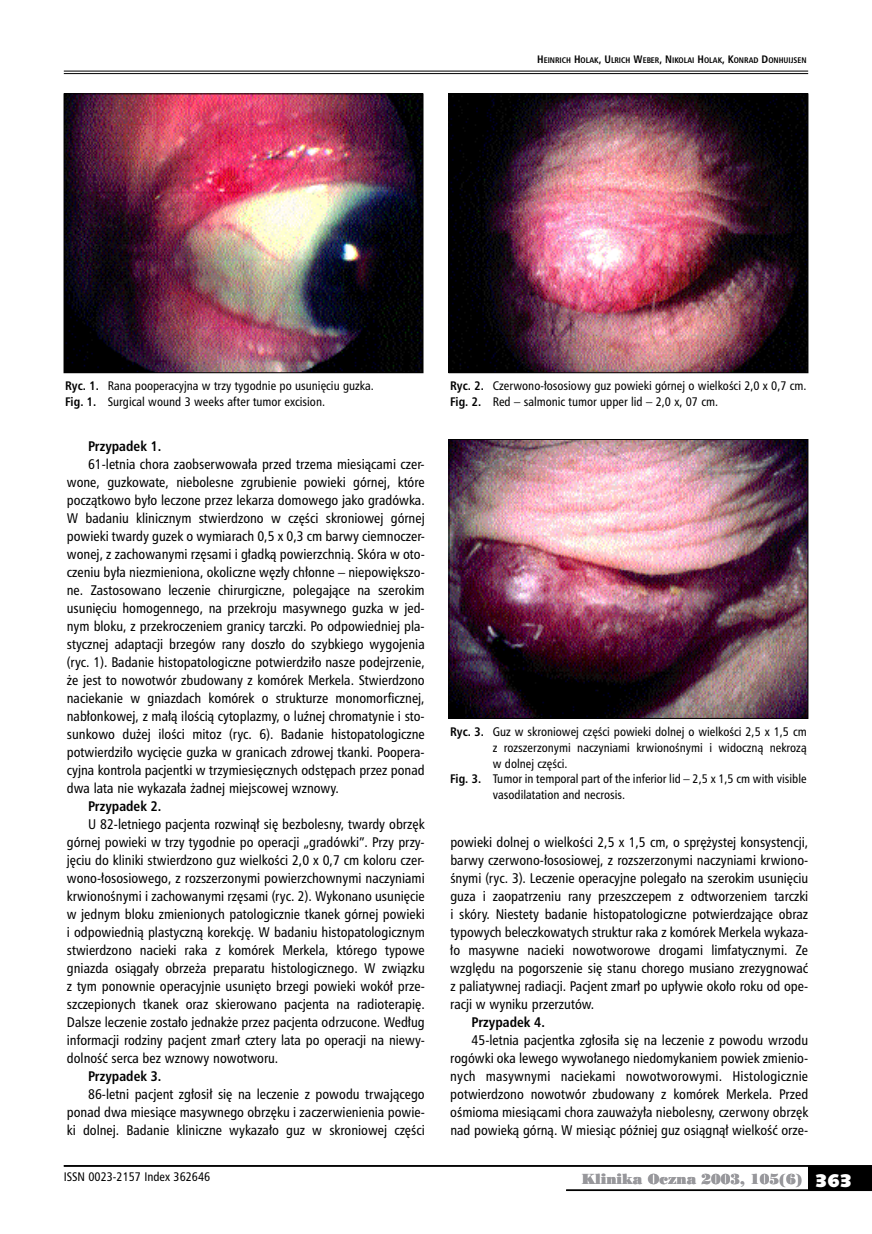
<style>
.page{position:relative;width:872px;height:1234px;background:#fff}
.page>*{position:absolute;margin:0;border:0;box-sizing:border-box;transform-origin:0 0}
.t1{font:13.5px/18px "Humnst 777 Cn PL";color:#000;text-align:justify}
.t2{font:700 13.5px "Humnst 777 Cn PL";color:#000}
.t3{font:13.5px "Poster Bodoni PL";color:#98989c}
.t4{font:12px/15.8px "Humnst 777 Cn PL";color:#000}
.t5{font:700 7.8px "Humnst 777 Cn PL";color:#000}
.s1{font-size:10.5px}
.s2{font-weight:700}
.s3{font-family:"Humanst 531 U Blk PL";font-size:18px;color:#fff}
</style>
<div class="page">
<hr style="left:64px;top:71px;width:744px;height:1px;background:#000">
<hr style="left:64px;top:73px;width:744px;height:1px;background:#000">
<div style="left:808px;top:1165px;width:64px;height:25px;background:#000"></div>
<hr style="left:64px;top:1164px;width:808px;height:2px;background:#000">
<hr style="left:566px;top:1189px;width:306px;height:1px;background:#000">
<img style="left:66px;top:96px;width:355px;height:275px">
<div style="left:64px;top:94px;width:359px;height:279px;border:1px solid #000"></div>
<img style="left:451px;top:96px;width:355px;height:275px">
<div style="left:449px;top:94px;width:359px;height:279px;border:1px solid #000"></div>
<img style="left:451px;top:441px;width:355px;height:275px">
<div style="left:449px;top:439px;width:359px;height:279px;border:1px solid #000"></div>
<p class="t5" style="left:537px;top:55px;width:271px"><span class="s1">H</span>EINRICH <span class="s1">H</span>OLAK<span class="s1">, U</span>LRICH <span class="s1">W</span>EBER<span class="s1">, N</span> IKOLAI <span class="s1">H</span>OLAK<span class="s1">, K</span>ONRAD <span class="s1">D</span>ONHU IJSEN</p>
<p class="t4" style="left:65px;top:378px;width:310px"><span class="s2">Ryc. 1.</span> Rana pooperacyjna w trzy tygodnie po usunięciu guzka.<br><span class="s2">Fig. 1.</span> Surgical wound 3 weeks after tumor excision.</p>
<p class="t4" style="left:450px;top:378px;width:358px"><span class="s2">Ryc. 2.</span> Czerwono-łososiowy guz powieki górnej o wielkości 2,0 x 0,7 cm.<br><span class="s2">Fig. 2.</span> Red – salmonic tumor upper lid – 2,0 x, 07 cm.</p>
<p class="t2" style="left:88px;top:437px;width:75px">Przy-pa-dek 1.</p>
<p class="t1" style="left:67px;top:454px;width:359px;text-indent:21px">61-letnia chora zaobserwowała przed trzema miesiącami czer&shy;wone, guzkowate, niebolesne zgrubienie powieki górnej, które początkowo było leczone przez lekarza domowego jako gradówka.<br>W badaniu klinicznym stwierdzono w części skroniowej górnej powieki twardy guzek o wymiarach 0,5 x 0,3 cm barwy ciemnoczer&shy;wonej, z zachowanymi rzęsami i gładką powierzchnią. Skóra w oto&shy;czeniu była niezmieniona, okoliczne węzły chłonne – niepowiększo&shy;ne. Zastosowano leczenie chirurgiczne, polegające na szerokim usunięciu homogennego, na przekroju masywnego guzka w jed&shy;nym bloku, z przekroczeniem granicy tarczki. Po odpowiedniej pla&shy;stycznej adaptacji brzegów rany doszło do szybkiego wygojenia (ryc. 1). Badanie histopatologiczne potwierdziło nasze podejrzenie, że jest to nowotwór zbudowany z komórek Merkela. Stwierdzono naciekanie w gniazdach komórek o strukturze monomorficznej, nabłonkowej, z małą ilością cytoplazmy, o luźnej chromatynie i sto&shy;sunkowo dużej ilości mitoz (ryc. 6). Badanie histopatologiczne potwierdziło wycięcie guzka w granicach zdrowej tkanki. Poopera&shy;cyjna kontrola pacjentki w trzymiesięcznych odstępach przez ponad dwa lata nie wykazała żadnej miejscowej wznowy.</p>
<p class="t2" style="left:88px;top:797px;width:75px">Przy-pa-dek 2.</p>
<p class="t1" style="left:67px;top:814px;width:359px;text-indent:21px">U 82-letniego pacjenta rozwinął się bezbolesny, twardy obrzęk górnej powieki w trzy tygodnie po operacji „gradówki”. Przy przy&shy;jęciu do kliniki stwierdzono guz wielkości 2,0 x 0,7 cm koloru czer&shy;wono-łososiowego, z rozszerzonymi powierzchownymi naczyniami krwionośnymi i zachowanymi rzęsami (ryc. 2). Wykonano usunięcie w jednym bloku zmienionych patologicznie tkanek górnej powieki i odpowiednią plastyczną korekcję. W badaniu histopatologicznym stwierdzono nacieki raka z komórek Merkela, którego typowe gniazda osiągały obrzeża preparatu histologicznego. W związku z tym ponownie operacyjnie usunięto brzegi powieki wokół prze&shy;szczepionych tkanek oraz skierowano pacjenta na radioterapię.<br>Dalsze leczenie zostało jednakże przez pacjenta odrzucone. Według informacji rodziny pacjent zmarł cztery lata po operacji na niewy&shy;dolność serca bez wznowy nowotworu.</p>
<p class="t2" style="left:88px;top:1067px;width:75px">Przy-pa-dek 3.</p>
<p class="t1" style="left:67px;top:1084px;width:359px;text-indent:21px">86-letni pacjent zgłosił się na leczenie z powodu trwającego ponad dwa miesiące masywnego obrzęku i zaczerwienienia powie&shy;ki dolnej. Badanie kliniczne wykazało guz w skroniowej części</p>
<p class="t4" style="left:64px;top:1168px;width:148px">ISSN 0023-2157 Index 362646</p>
<p class="t4" style="left:450px;top:723px;width:358px"><span class="s2">Ryc. 3.</span> Guz w skroniowej części powieki dolnej o wielkości 2,5 x 1,5 cm</p>
<p class="t4" style="left:493px;top:739px;width:315px">z rozszerzonymi naczyniami krwionośnymi i widoczną nekrozą</p>
<p class="t4" style="left:493px;top:755px;width:76px">w dolnej części.</p>
<p class="t4" style="left:450px;top:770px;width:358px"><span class="s2">Fig. 3.</span> Tumor in temporal part of the inferior lid – 2,5 x 1,5 cm with visible</p>
<p class="t4" style="left:493px;top:786px;width:134px">vasodilatation and necrosis.</p>
<p class="t1" style="left:450px;top:832px;width:359px">powieki dolnej o wielkości 2,5 x 1,5 cm, o sprężystej konsystencji, barwy czerwono-łososiowej, z rozszerzonymi naczyniami krwiono&shy;śnymi (ryc. 3). Leczenie operacyjne polegało na szerokim usunięciu guza i zaopatrzeniu rany przeszczepem z odtworzeniem tarczki i skóry. Niestety badanie histopatologiczne potwierdzające obraz typowych beleczkowatych struktur raka z komórek Merkela wykaza&shy;ło masywne nacieki nowotworowe drogami limfatycznymi. Ze względu na pogorszenie się stanu chorego musiano zrezygnować z paliatywnej radiacji. Pacjent zmarł po upływie około roku od ope&shy;racji w wyniku przerzutów.</p>
<p class="t2" style="left:471px;top:1013px;width:75px">Przy-pa-dek 4.</p>
<p class="t1" style="left:450px;top:1030px;width:359px;text-indent:21px">45-letnia pacjentka zgłosiła się na leczenie z powodu wrzodu rogówki oka lewego wywołanego niedomykaniem powiek zmienio&shy;nych masywnymi naciekami nowotworowymi. Histologicznie potwierdzono nowotwór zbudowany z komórek Merkela. Przed ośmioma miesiącami chora zauważyła niebolesny, czerwony obrzęk nad powieką górną. W miesiąc później guz osiągnął wielkość orze-</p>
<p class="t3" style="left:582px;top:1169px;width:272px">Klinika Oczna 2003, 105(6) <span class="s3">363</span></p>
</div>
